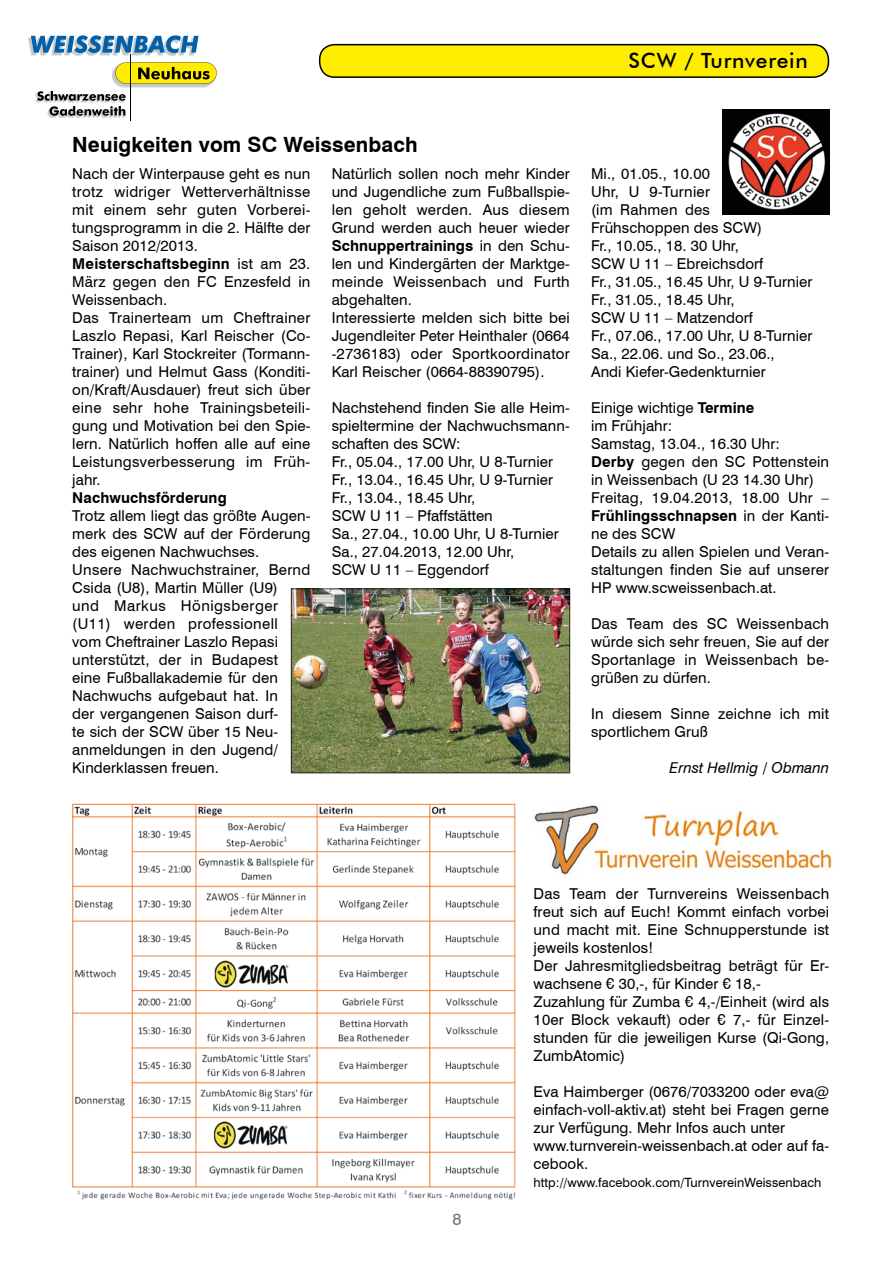
<style>
.page{position:relative;width:893px;height:1263px;background:#fff}
.page>*{position:absolute;margin:0;border:0;box-sizing:border-box;transform-origin:0 0}
.t1{font:700 21px "Swiss 721 BT";letter-spacing:.005em;color:#000}
.t2{font:500 21px "Futura BT";letter-spacing:.035em;color:#000}
.t3{font:16.5px "Swiss 721 BT";color:#707172}
.t4{font:15px/18px "Swiss 721 BT";letter-spacing:.005em;color:#000}
.t5{font:italic 15px "Swiss 721 BT";letter-spacing:.005em;color:#000}
.t6{font:700 15px "Swiss 721 BT";letter-spacing:.005em;color:#000}
.t7{font:12.75px "Swiss 721 BT";letter-spacing:.005em;color:#000}
.s1{font-weight:700}
</style>
<div class="page">
<img style="left:28px;top:37px;width:167px;height:19px">
<svg style="left:31px;top:35px;width:167px;height:18px;background:#649ac3"></svg>
<img style="left:35px;top:93px;width:90px;height:25px">
<hr style="left:131px;top:54px;width:1px;height:67px;background:#000">
<svg style="left:37px;top:62px;width:180px;height:54px"></svg>
<svg style="left:319px;top:44px;width:510px;height:34px;background:#e8d803"></svg>
<img style="left:291px;top:588px;width:279px;height:185px">
<img style="left:723px;top:109px;width:106px;height:105px">
<img style="left:72px;top:803px;width:444px;height:397px">
<img style="left:534px;top:805px;width:301px;height:70px">
<h1 class="t2" style="left:629px;top:48px;width:181px">SCW / Turnverein</h1>
<h1 class="t1" style="left:72px;top:130px;width:347px">Neuigkeiten vom SC Weissenbach</h1>
<p class="t4" style="left:72px;top:164px;width:240px">Nach der Winterpause geht es nun trotz widriger Wetterverhältnisse mit einem sehr guten Vorberei&shy;tungsprogramm in die 2. Hälfte der<br>Saison 2012/2013.<br><span class="s1">Meisterschaftsbeginn</span> ist am 23.<br>März gegen den FC Enzesfeld in<br>Weissenbach.<br>Das Trainerteam um Cheftrainer<br>Laszlo Repasi, Karl Reischer (Co-<br>Trainer), Karl Stockreiter (Tormann&shy;trainer) und Helmut Gass (Konditi&shy;on/Kraft/Ausdauer) freut sich über eine sehr hohe Trainingsbeteili&shy;gung und Motivation bei den Spie&shy;lern. Natürlich hoffen alle auf eine<br>Leistungsverbesserung im Früh&shy;jahr.</p>
<p class="t6" style="left:72px;top:488px;width:156px">Nachwuchsförderung</p>
<p class="t4" style="left:72px;top:506px;width:240px">Trotz allem liegt das größte Augen&shy;merk des SCW auf der Förderung des eigenen Nachwuchses.<br>Unsere Nachwuchstrainer, Bernd<br>Csida (U8), Martin Müller (U9)<br>und Markus Hönigsberger (U11) werden professionell vom Cheftrainer Laszlo Repasi unterstützt, der in Budapest<br>eine Fußballakademie für den<br>Nachwuchs aufgebaut hat. In<br>der vergangenen Saison durf-<br>te sich der SCW über 15 Neu&shy;anmeldungen in den Jugend/<br>Kinderklassen freuen.</p>
<p class="t4" style="left:332px;top:164px;width:240px">Natürlich sollen noch mehr Kinder und Jugendliche zum Fußballspie&shy;len geholt werden. Aus diesem<br>Grund werden auch heuer wieder<br><span class="s1">Schnuppertrainings</span> in den Schu&shy;len und Kindergärten der Marktge&shy;meinde Weissenbach und Furth abgehalten.<br>Interessierte melden sich bitte bei<br>Jugendleiter Peter Heinthaler (0664 -2736183) oder Sportkoordinator<br>Karl Reischer (0664-88390795).</p>
<p class="t4" style="left:332px;top:398px;width:240px">Nachstehend finden Sie alle Heim&shy;spieltermine der Nachwuchsmann&shy;schaften des SCW:<br>Fr., 05.04., 17.00 Uhr, U 8-Turnier<br>Fr., 13.04., 16.45 Uhr, U 9-Turnier<br>Fr., 13.04., 18.45 Uhr,<br>SCW U 11 – Pfaffstätten<br>Sa., 27.04., 10.00 Uhr, U 8-Turnier<br>Sa., 27.04.2013, 12.00 Uhr,<br>SCW U 11 – Eggendorf</p>
<p class="t4" style="left:591px;top:164px;width:223px">Mi., 01.05., 10.00<br>Uhr, U 9-Turnier<br>(im Rahmen des<br>Frühschoppen des SCW)<br>Fr., 10.05., 18. 30 Uhr,<br>SCW U 11 – Ebreichsdorf<br>Fr., 31.05., 16.45 Uhr, U 9-Turnier<br>Fr., 31.05., 18.45 Uhr,<br>SCW U 11 – Matzendorf<br>Fr., 07.06., 17.00 Uhr, U 8-Turnier<br>Sa., 22.06. und So., 23.06.,<br>Andi Kiefer-Gedenkturnier</p>
<p class="t4" style="left:591px;top:398px;width:240px">Einige wichtige <span class="s1">Termine<br></span>im Frühjahr:<br>Samstag, 13.04., 16.30 Uhr:<br><span class="s1">Derby</span> gegen den SC Pottenstein in Weissenbach (U 23 14.30 Uhr)<br>Freitag, 19.04.2013, 18.00 Uhr –<br><span class="s1">Frühlingsschnapsen</span> in der Kanti&shy;ne des SCW<br>Details zu allen Spielen und Veran&shy;staltungen finden Sie auf unserer<br>HP www.scweissenbach.at.</p>
<p class="t4" style="left:591px;top:614px;width:240px;text-align:justify">Das Team des SC Weissenbach würde sich sehr freuen, Sie auf der Sportanlage in Weissenbach be&shy;grüßen zu dürfen.</p>
<p class="t4" style="left:591px;top:704px;width:240px">In diesem Sinne zeichne ich mit sportlichem Gruß</p>
<p class="t5" style="left:669px;top:758px;width:161px">Ernst Hellmig / Obmann</p>
<p class="t3" style="left:453px;top:1207px;width:11px">8</p>
<p class="t4" style="left:534px;top:884px;width:297px">Das Team der Turnvereins Weissenbach freut sich auf Euch! Kommt einfach vorbei und macht mit. Eine Schnupperstunde ist jeweils kostenlos!<br>Der Jahresmitgliedsbeitrag beträgt für Er&shy;wachsene € 30,-, für Kinder € 18,- Zuzahlung für Zumba € 4,-/Einheit (wird als 10er Block vekauft) oder € 7,- für Einzel&shy;stunden für die jeweiligen Kurse (Qi-Gong, ZumbAtomic)</p>
<p class="t4" style="left:534px;top:1082px;width:297px">Eva Haimberger (0676/7033200 oder eva@ einfach-voll-aktiv.at) steht bei Fragen gerne zur Verfügung. Mehr Infos auch unter www.turnverein-weissenbach.at oder auf fa&shy;cebook.</p>
<p class="t7" style="left:534px;top:1174px;width:289px">http://www.facebook.com/TurnvereinWeissenbach</p>
</div>
